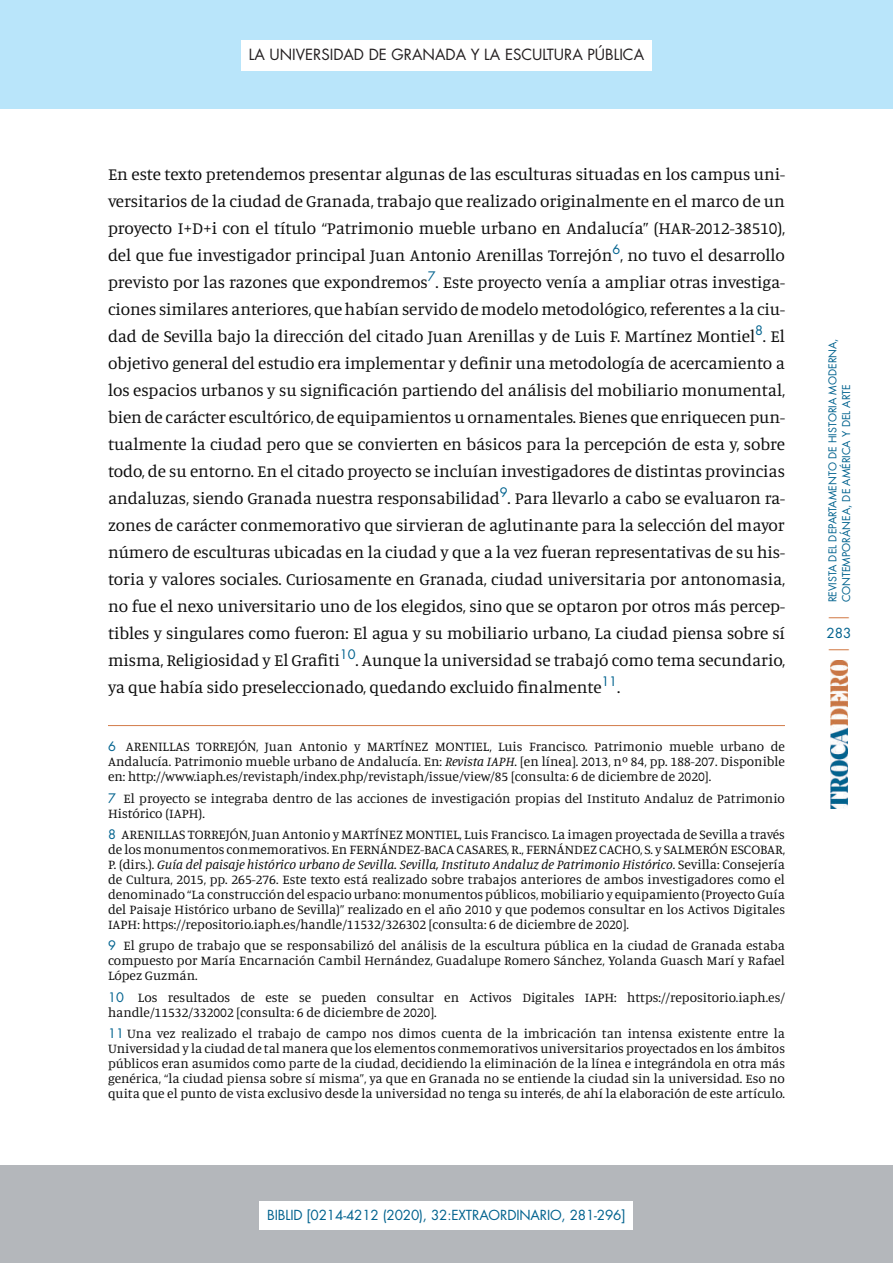
<style>
.page{position:relative;width:893px;height:1263px;background:#fff}
.page>*{position:absolute;margin:0;border:0;box-sizing:border-box;transform-origin:0 0}
.t1{font:17.25px/27px "Manuale";letter-spacing:-.005em;color:#0d0d0d;text-align:justify}
.t2{font:15px "Futura Std";color:#231f20}
.t3{font:13.5px/15px "Manuale";color:#0d0d0d;text-align:justify}
.t4{font:13.5px "Futura Std";letter-spacing:-.01em;color:#00628e}
.t5{font:13.5px "Futura Std";color:#d27c49;scale:2 1}
.t6{font:10.5px/13.5px "Futura Std";color:#00628e}
.s1{font-family:"Futura Std";font-size:12.75px;color:#00628e}
.s2{font-style:italic}
</style>
<div class="page">
<img style="left:831px;top:660px;width:16px;height:149px">
<hr style="left:108px;top:725px;width:677px;height:1px;background:#d27c49">
<div style="left:0;top:0;width:893px;height:108px;background:#b9e5fa"></div>
<div style="left:241px;top:40px;width:411px;height:30px;background:#fff"></div>
<div style="left:0;top:1165px;width:893px;height:98px;background:#b4b7bb"></div>
<div style="left:260px;top:1201px;width:373px;height:29px;background:#fff"></div>
<p class="t2" style="left:249px;top:45px;width:397px">LA UNIVERSIDAD DE GRANADA Y LA ESCULTURA PÚBLICA</p>
<p class="t1" style="left:108px;top:160px;width:678px">En este texto pretendemos presentar algunas de las esculturas situadas en los campus uni&shy;versitarios de la ciudad de Granada, trabajo que realizado originalmente en el marco de un proyecto I+D+i con el título “Patrimonio mueble urbano en Andalucía” (HAR-2012-38510), del que fue investigador principal Juan Antonio Arenillas Torrejón<sup>6</sup>, no tuvo el desarrollo previsto por las razones que expondremos<sup>7</sup>. Este proyecto venía a ampliar otras investiga&shy;ciones similares anteriores, que habían servido de modelo metodológico, referentes a la ciu&shy;dad de Sevilla bajo la dirección del citado Juan Arenillas y de Luis F. Martínez Montiel<sup>8</sup>. El objetivo general del estudio era implementar y definir una metodología de acercamiento a los espacios urbanos y su significación partiendo del análisis del mobiliario monumental, bien de carácter escultórico, de equipamientos u ornamentales. Bienes que enriquecen pun&shy;tualmente la ciudad pero que se convierten en básicos para la percepción de esta y, sobre todo, de su entorno. En el citado proyecto se incluían investigadores de distintas provincias andaluzas, siendo Granada nuestra responsabilidad<sup>9</sup>. Para llevarlo a cabo se evaluaron ra&shy;zones de carácter conmemorativo que sirvieran de aglutinante para la selección del mayor número de esculturas ubicadas en la ciudad y que a la vez fueran representativas de su his&shy;toria y valores sociales. Curiosamente en Granada, ciudad universitaria por antonomasia, no fue el nexo universitario uno de los elegidos, sino que se optaron por otros más percep&shy;tibles y singulares como fueron: El agua y su mobiliario urbano, La ciudad piensa sobre sí misma, Religiosidad y El Grafiti<sup>10</sup>. Aunque la universidad se trabajó como tema secundario, ya que había sido preseleccionado, quedando excluido finalmente<sup>11</sup>.</p>
<p class="t3" style="left:108px;top:739px;width:678px"><span class="s1">6</span> ARENILLAS TORREJÓN, Juan Antonio y MARTÍNEZ MONTIEL, Luis Francisco. Patrimonio mueble urbano de Andalucía. Patrimonio mueble urbano de Andalucía. En: <span class="s2">Revista IAPH</span>. [en línea]. 2013, nº 84, pp. 188-207. Disponible en: http://www.iaph.es/revistaph/index.php/revistaph/issue/view/85 [consulta: 6 de diciembre de 2020].</p>
<p class="t3" style="left:108px;top:790px;width:678px"><span class="s1">7</span> El proyecto se integraba dentro de las acciones de investigación propias del Instituto Andaluz de Patrimonio<br>Histórico (IAPH).</p>
<p class="t3" style="left:108px;top:826px;width:678px"><span class="s1">8</span> ARENILLAS TORREJÓN, Juan Antonio y MARTÍNEZ MONTIEL, Luis Francisco. La imagen proyectada de Sevilla a través de los monumentos conmemorativos. En FERNÁNDEZ-BACA CASARES, R., FERNÁNDEZ CACHO, S. y SALMERÓN ESCOBAR, P. (dirs.). <span class="s2">Guía del paisaje histórico urbano de Sevilla. Sevilla, Instituto Andaluz de Patrimonio Histórico</span>. Sevilla: Consejería de Cultura, 2015, pp. 265-276. Este texto está realizado sobre trabajos anteriores de ambos investigadores como el denominado “La construcción del espacio urbano: monumentos públicos, mobiliario y equipamiento (Proyecto Guía del Paisaje Histórico urbano de Sevilla)” realizado en el año 2010 y que podemos consultar en los Activos Digitales IAPH: https://repositorio.iaph.es/handle/11532/326302 [consulta: 6 de diciembre de 2020].</p>
<p class="t3" style="left:108px;top:938px;width:678px"><span class="s1">9</span> El grupo de trabajo que se responsabilizó del análisis de la escultura pública en la ciudad de Granada estaba compuesto por María Encarnación Cambil Hernández, Guadalupe Romero Sánchez, Yolanda Guasch Marí y Rafael López Guzmán.</p>
<p class="t3" style="left:108px;top:989px;width:678px"><span class="s1">10</span> Los resultados de este se pueden consultar en Activos Digitales IAPH: https://repositorio.iaph.es/ handle/11532/332002 [consulta: 6 de diciembre de 2020].</p>
<p class="t3" style="left:108px;top:1025px;width:678px"><span class="s1">11</span> Una vez realizado el trabajo de campo nos dimos cuenta de la imbricación tan intensa existente entre la Universidad y la ciudad de tal manera que los elementos conmemorativos universitarios proyectados en los ámbitos públicos eran asumidos como parte de la ciudad, decidiendo la eliminación de la línea e integrándola en otra más genérica, “la ciudad piensa sobre sí misma”, ya que en Granada no se entiende la ciudad sin la universidad. Eso no quita que el punto de vista exclusivo desde la universidad no tenga su interés, de ahí la elaboración de este artículo.</p>
<p class="t6" style="left:826px;top:602px;width:266px;rotate:-90deg">REVISTA DEL DEPARTAMENTO DE HISTORIA MODERNA,<br>CONTEMPORÁNEA, DE AMÉRICA Y DEL ARTE</p>
<p class="t5" style="left:825px;top:607px;width:15px">—</p>
<p class="t4" style="left:826px;top:624px;width:26px">283</p>
<p class="t5" style="left:825px;top:640px;width:15px">—</p>
<p class="t4" style="left:267px;top:1206px;width:360px">BIBLID [0214-4212 (2020), 32:EXTRAORDINARIO, 281-296]</p>
</div>
